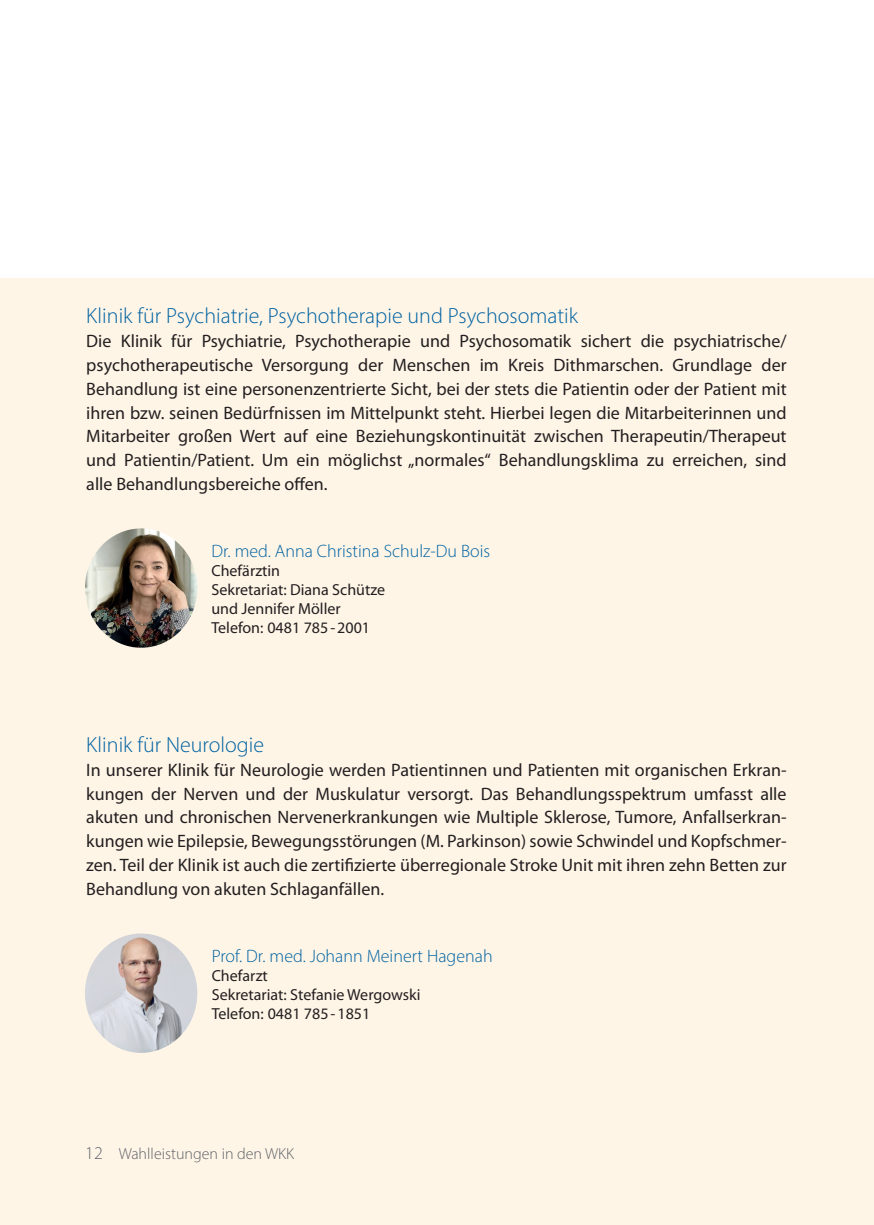
<style>
.page{position:relative;width:874px;height:1225px;background:#fff}
.page>*{position:absolute;margin:0;border:0;box-sizing:border-box;transform-origin:0 0}
.t1{font:22px "Myriad Variable Concept";color:#0062a1}
.t2{font:18px/23.8px "Myriad Pro";color:#231f20;text-align:justify}
.t3{font:18px "Myriad Variable Concept";color:#0062a1}
.t4{font:16px/19px "Myriad Pro";color:#231f20}
.t5{font:16px "Myriad Variable Concept";color:#5f6369}
.t6{font:16px "Myriad Pro";color:#6c6d70}
.s1{font-size:18px}
</style>
<div class="page">
<div style="left:0;top:278px;width:873px;height:944px;background:#fef5e7"></div>
<div style="left:0;top:1171px;width:873px;height:54px;background:#fef5e7"></div>
<img style="left:85px;top:528px;width:112px;height:120px">
<img style="left:85px;top:933px;width:112px;height:120px">
<p class="t1" style="left:86px;top:303px;width:493px">Klinik für Psychiatrie, Psychotherapie und Psychosomatik</p>
<p class="t2" style="left:86px;top:329px;width:701px">Die Klinik für Psychiatrie, Psychotherapie und Psychosomatik sichert die psychiatrische/ psychotherapeutische Versorgung der Menschen im Kreis Dithmarschen. Grundlage der Behandlung ist eine personenzentrierte Sicht, bei der stets die Patientin oder der Patient mit ihren bzw. seinen Bedürfnissen im Mittelpunkt steht. Hierbei legen die Mitarbeiterinnen und Mitarbeiter großen Wert auf eine Beziehungskontinuität zwischen Therapeutin/Therapeut und Patientin/Patient. Um ein möglichst „normales“ Behandlungsklima zu erreichen, sind alle Behandlungsbereiche offen.</p>
<p class="t3" style="left:211px;top:540px;width:280px">Dr. med. Anna Christina Schulz-Du Bois</p>
<p class="t4" style="left:211px;top:560px;width:175px">Chefärztin<br>Sekretariat: Diana Schütze und Jennifer Möller<br>Telefon: 0481 785 - 2001</p>
<p class="t1" style="left:86px;top:731px;width:179px">Klinik für Neurologie</p>
<p class="t2" style="left:86px;top:757px;width:701px">In unserer Klinik für Neurologie werden Patientinnen und Patienten mit organischen Erkran&shy;kungen der Nerven und der Muskulatur versorgt. Das Behandlungsspektrum umfasst alle akuten und chronischen Nervenerkrankungen wie Multiple Sklerose, Tumore, Anfallserkran&shy;kungen wie Epilepsie, Bewegungsstörungen (M. Parkinson) sowie Schwindel und Kopfschmer&shy;zen. Teil der Klinik ist auch die zertifizierte überregionale Stroke Unit mit ihren zehn Betten zur Behandlung von akuten Schlaganfällen.</p>
<p class="t3" style="left:211px;top:945px;width:282px">Prof. Dr. med. Johann Meinert Hagenah</p>
<p class="t4" style="left:211px;top:965px;width:210px">Chefarzt<br>Sekretariat: Stefanie Wergowski<br>Telefon: 0481 785 - 1851</p>
<p class="t5" style="left:85px;top:1144px;width:210px"><span class="s1">12</span> Wahlleistungen in den WKK</p>
<p class="t6" style="left:140px;top:1143px;width:139px">h leistungen im WKK</p>
</div>
